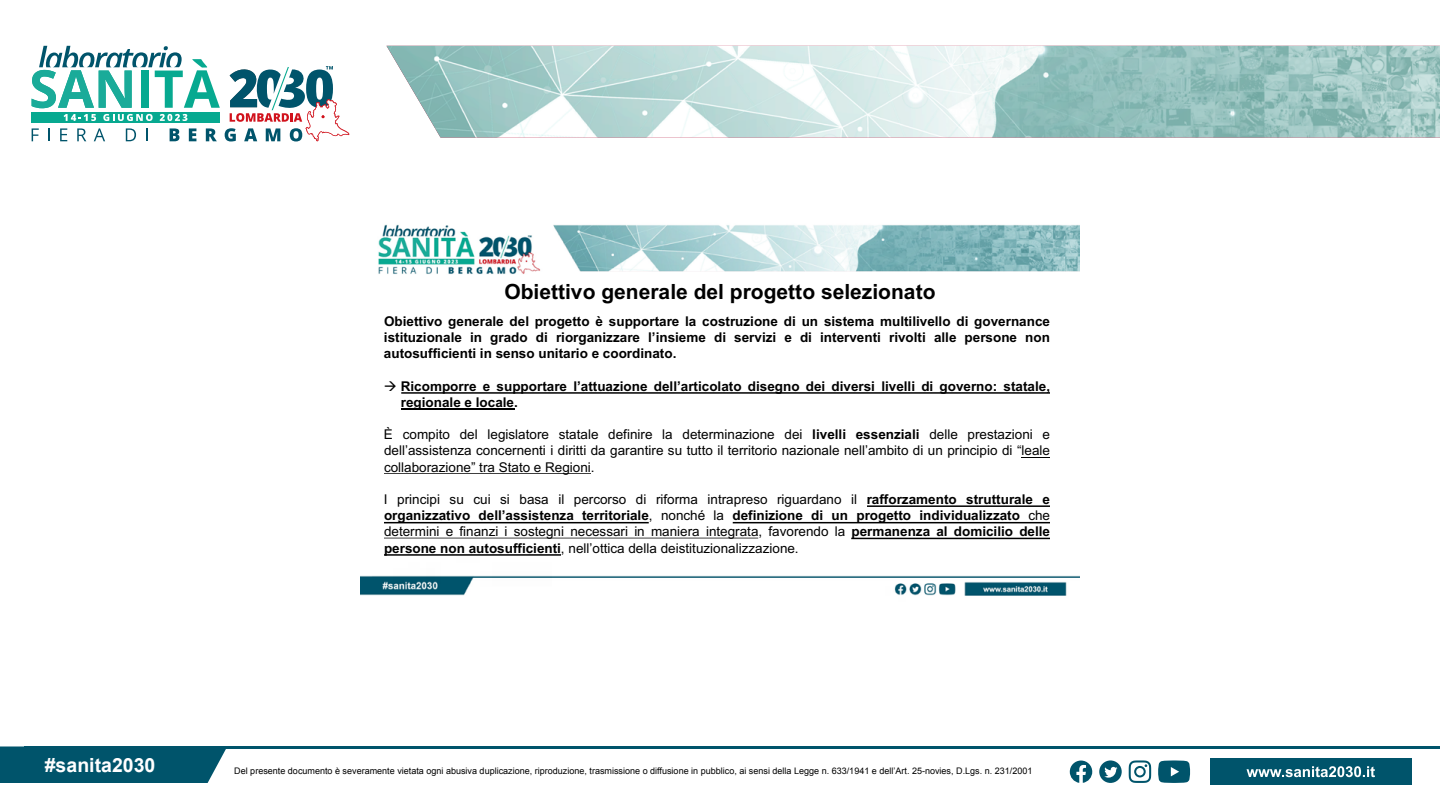
<style>
.page{position:relative;width:1440px;height:810px;background:#fff}
.page>*{position:absolute;margin:0;border:0;box-sizing:border-box;transform-origin:0 0}
.t1{font:700 21px "Arial";color:#000}
.t2{font:700 19.5px "Arial";color:#fff}
.t3{font:13.5px/16.2px "Arial";color:#000;text-align:justify}
.t4{font:700 13.5px/16.1px "Arial";color:#000;text-align:justify}
.t5{font:9px "Arial";color:#000}
.s1{font-weight:700}
</style>
<div class="page">
<img style="left:386px;top:46px;width:1054px;height:92px">
<svg style="left:32px;top:46px;width:317px;height:95px"></svg>
<div style="left:0;top:746px;width:226px;height:37px;background:#00546b"></div>
<div style="left:1210px;top:759px;width:201px;height:26px;background:#00546b"></div>
<hr style="left:24px;top:746px;width:1416px;height:3px;background:#00546b">
<svg style="left:1247px;top:766px;width:128px;height:11px"></svg>
<svg style="left:1129px;top:760px;width:22px;height:23px"></svg>
<svg style="left:1158px;top:760px;width:32px;height:23px"></svg>
<svg style="left:1070px;top:761px;width:22px;height:22px"></svg>
<svg style="left:1099px;top:760px;width:23px;height:23px"></svg>
<img style="left:360px;top:224px;width:720px;height:372px">
<svg style="left:401px;top:392px;width:649px;height:2px"></svg>
<hr style="left:401px;top:409px;width:114px;height:1px;background:#000">
<svg style="left:1022px;top:457px;width:28px;height:1px"></svg>
<svg style="left:384px;top:473px;width:207px;height:1px"></svg>
<svg style="left:867px;top:505px;width:183px;height:2px"></svg>
<svg style="left:384px;top:522px;width:265px;height:1px"></svg>
<svg style="left:733px;top:522px;width:317px;height:1px"></svg>
<svg style="left:384px;top:538px;width:374px;height:1px"></svg>
<svg style="left:851px;top:538px;width:199px;height:1px"></svg>
<svg style="left:384px;top:554px;width:177px;height:2px"></svg>
<h1 class="t1" style="left:504px;top:277px;width:433px">Obiettivo generale del progetto selezionato</h1>
<p class="t4" style="left:384px;top:314px;width:668px">Obiettivo generale del progetto è supportare la costruzione di un sistema multilivello di governance istituzionale in grado di riorganizzare l’insieme di servizi e di interventi rivolti alle persone non autosufficienti in senso unitario e coordinato.</p>
<p class="t4" style="left:401px;top:378px;width:651px;line-height:16.6px;text-indent:-17px">→ Ricomporre e supportare l’attuazione dell’articolato disegno dei diversi livelli di governo: statale, regionale e locale.</p>
<p class="t3" style="left:384px;top:426px;width:668px">È compito del legislatore statale definire la determinazione dei <span class="s1">livelli essenziali</span> delle prestazioni e dell’assistenza concernenti i diritti da garantire su tutto il territorio nazionale nell’ambito di un principio di “leale collaborazione” tra Stato e Regioni.</p>
<p class="t3" style="left:384px;top:491px;width:668px">I principi su cui si basa il percorso di riforma intrapreso riguardano il <span class="s1">rafforzamento strutturale e organizzativo dell’assistenza territoriale</span>, nonché la <span class="s1">definizione di un progetto individualizzato</span> che determini e finanzi i sostegni necessari in maniera integrata, favorendo la <span class="s1">permanenza al domicilio delle persone non autosufficienti</span>, nell’ottica della deistituzionalizzazione.</p>
<h2 class="t2" style="left:45px;top:752px;width:112px">#sanita2030</h2>
<p class="t5" style="left:234px;top:765px;width:800px">Del presente documento è severamente vietata ogni abusiva duplicazione, riproduzione, trasmissione o diffusione in pubblico, ai sensi della Legge n. 633/1941 e dell’Art. 25-novies, D.Lgs. n. 231/2001</p>
</div>
